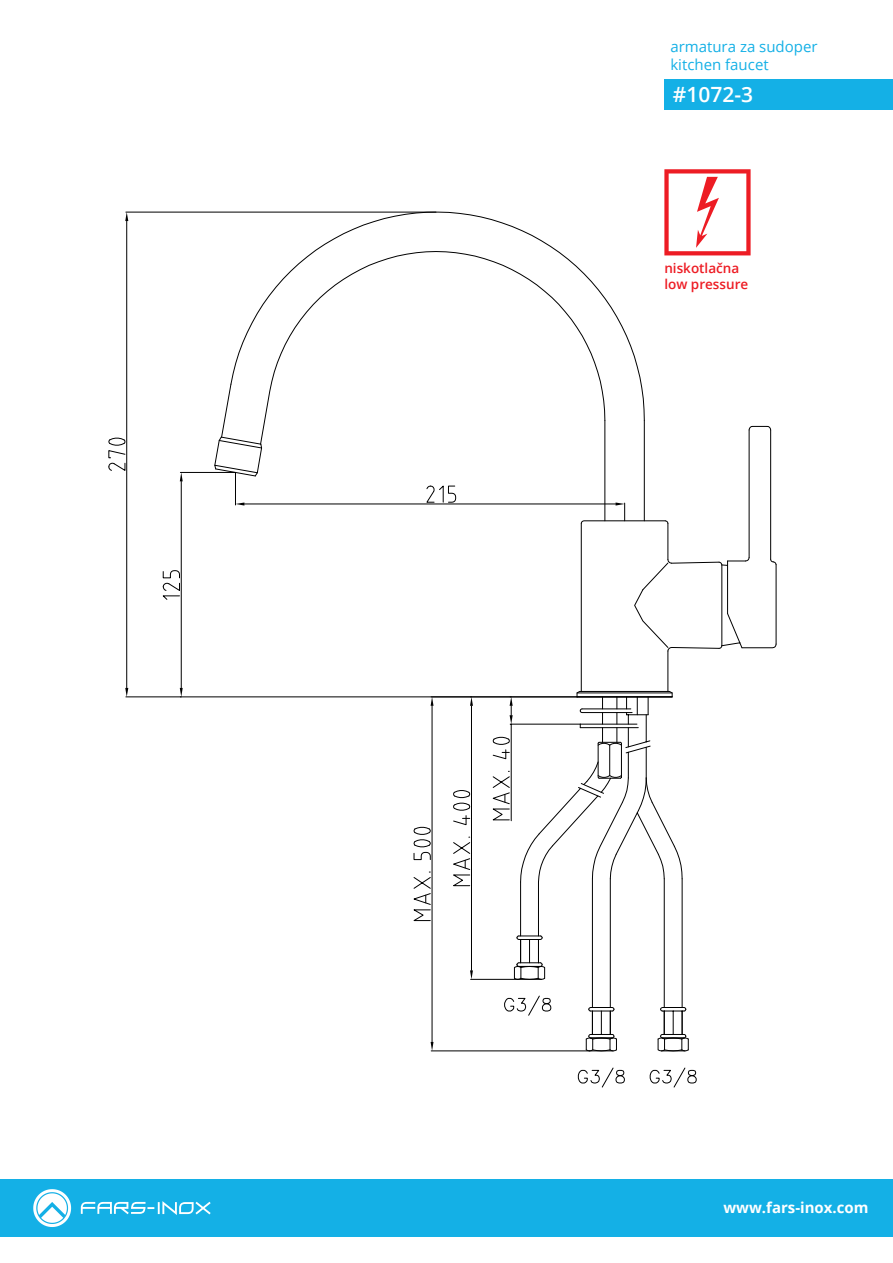
<style>
.page{position:relative;width:893px;height:1263px;background:#fff}
.page>*{position:absolute;margin:0;border:0;box-sizing:border-box;transform-origin:0 0}
.t1{font:600 21px "Open Sans";color:#fff}
.t2{font:15px/18px "Open Sans";color:#14b0e6}
.t3{font:700 15px "Open Sans";color:#fff}
.t4{font:600 13.5px/16.2px "Open Sans";color:#ed1c24}
</style>
<div class="page">
<div style="left:664px;top:79px;width:229px;height:30px;background:#14b0e6"></div>
<div style="left:0;top:1179px;width:893px;height:57px;background:#14b0e6"></div>
<svg style="left:81px;top:1201px;width:130px;height:14px"></svg>
<svg style="left:33px;top:1189px;width:38px;height:38px"></svg>
<svg style="left:664px;top:169px;width:87px;height:86px"></svg>
<svg style="left:230px;top:211px;width:412px;height:172px"></svg>
<svg style="left:260px;top:251px;width:346px;height:132px"></svg>
<svg style="left:221px;top:383px;width:424px;height:315px"></svg>
<svg style="left:214px;top:436px;width:49px;height:41px"></svg>
<svg style="left:260px;top:443px;width:409px;height:171px"></svg>
<hr style="left:604px;top:420px;width:1px;height:101px;background:#000">
<hr style="left:770px;top:430px;width:1px;height:129px;background:#000">
<hr style="left:749px;top:430px;width:1px;height:127px;background:#000">
<svg style="left:748px;top:425px;width:24px;height:6px"></svg>
<hr style="left:644px;top:420px;width:1px;height:101px;background:#000">
<hr style="left:126px;top:212px;width:310px;height:1px;background:#000">
<hr style="left:126px;top:696px;width:55px;height:1px;background:#000">
<hr style="left:126px;top:221px;width:1px;height:467px;background:#000">
<svg style="left:125px;top:212px;width:3px;height:9px"></svg>
<svg style="left:125px;top:688px;width:3px;height:9px"></svg>
<svg style="left:108px;top:437px;width:18px;height:34px"></svg>
<hr style="left:180px;top:472px;width:55px;height:1px;background:#000">
<hr style="left:180px;top:696px;width:397px;height:1px;background:#000">
<hr style="left:181px;top:481px;width:1px;height:207px;background:#000">
<svg style="left:180px;top:472px;width:3px;height:9px"></svg>
<svg style="left:180px;top:688px;width:3px;height:9px"></svg>
<svg style="left:162px;top:570px;width:18px;height:30px"></svg>
<hr style="left:235px;top:472px;width:1px;height:33px;background:#000">
<hr style="left:244px;top:504px;width:372px;height:1px;background:#000">
<svg style="left:235px;top:502px;width:9px;height:4px"></svg>
<svg style="left:580px;top:502px;width:89px;height:23px"></svg>
<svg style="left:425px;top:484px;width:32px;height:19px"></svg>
<svg style="left:577px;top:1067px;width:48px;height:21px"></svg>
<svg style="left:649px;top:1067px;width:48px;height:21px"></svg>
<hr style="left:471px;top:979px;width:47px;height:1px;background:#000">
<hr style="left:471px;top:706px;width:1px;height:264px;background:#000">
<svg style="left:470px;top:970px;width:3px;height:9px"></svg>
<svg style="left:470px;top:697px;width:3px;height:9px"></svg>
<svg style="left:453px;top:836px;width:18px;height:50px"></svg>
<svg style="left:453px;top:790px;width:18px;height:36px"></svg>
<svg style="left:490px;top:556px;width:287px;height:496px"></svg>
<hr style="left:431px;top:1050px;width:158px;height:1px;background:#000">
<hr style="left:432px;top:706px;width:1px;height:336px;background:#000">
<svg style="left:431px;top:1042px;width:2px;height:9px"></svg>
<svg style="left:431px;top:697px;width:2px;height:9px"></svg>
<svg style="left:413px;top:871px;width:18px;height:50px"></svg>
<svg style="left:413px;top:826px;width:18px;height:34px"></svg>
<p class="t2" style="left:670px;top:37px;width:149px">armatura za sudoper kitchen faucet</p>
<h1 class="t1" style="left:673px;top:80px;width:82px">#1072-3</h1>
<p class="t4" style="left:664px;top:259px;width:85px">niskotlačna low pressure</p>
<p class="t3" style="left:723px;top:1197px;width:147px">www.fars-inox.com</p>
</div>
